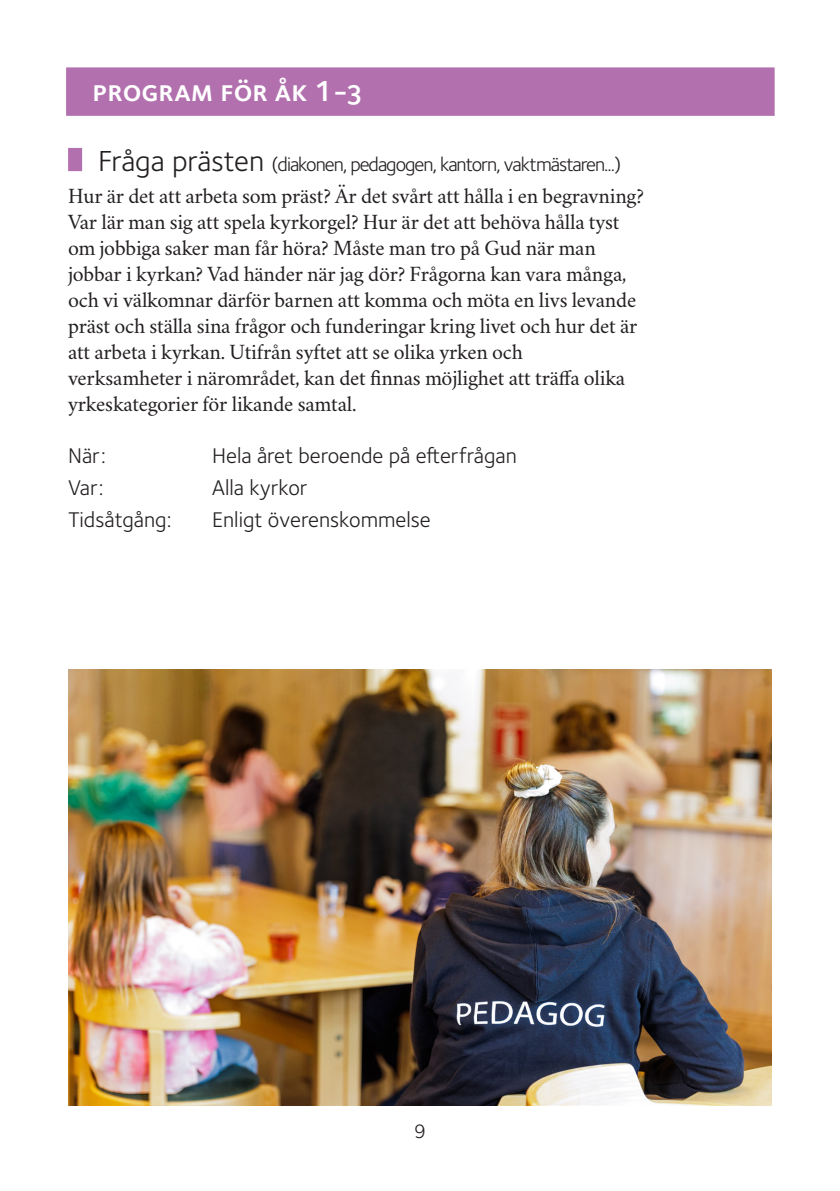
<style>
.page{position:relative;width:840px;height:1191px;background:#fff}
.page>*{position:absolute;margin:0;border:0;box-sizing:border-box;transform-origin:0 0}
.t1{font:600 30px "Foundry Sterling OT3";color:#fff}
.t2{font:22px/26px "Crimson Svk 2.0";letter-spacing:-.01em;color:#231f20}
.t3{font:22px "Foundry Sterling OT3";color:#231f20}
.t4{font:20px "Foundry Sterling OT3";letter-spacing:-.05em;color:#231f20}
.s1{font-size:30px}
</style>
<div class="page">
<div style="left:66px;top:67px;width:708px;height:49px;background:#b271ae;border:2px solid #b271ae"></div>
<div style="left:68px;top:148px;width:14px;height:23px;background:#b271ae"></div>
<img style="left:68px;top:669px;width:703px;height:437px">
<p class="t1" style="left:93px;top:67px;width:270px">program för åk 1-3</p>
<p class="t4" style="left:98px;top:150px;width:524px"><span class="s1">Fråga prästen</span> (diakonen, pedagogen, kantorn, vaktmästaren...)</p>
<p class="t2" style="left:68px;top:182px;width:577px">Hur är det att arbeta som präst? Är det svårt att hålla i en begravning?<br>Var lär man sig att spela kyrkorgel? Hur är det att behöva hålla tyst om jobbiga saker man får höra? Måste man tro på Gud när man jobbar i kyrkan? Vad händer när jag dör? Frågorna kan vara många, och vi välkomnar därför barnen att komma och möta en livs levande präst och ställa sina frågor och funderingar kring livet och hur det är att arbeta i kyrkan. Utifrån syftet att se olika yrken och<br>verksamheter i närområdet, kan det finnas möjlighet att träffa olika yrkeskategorier för likande samtal.</p>
<p class="t3" style="left:68px;top:440px;width:39px">När:</p>
<p class="t3" style="left:212px;top:440px;width:306px">Hela året beroende på efterfrågan</p>
<p class="t3" style="left:68px;top:471px;width:37px">Var:</p>
<p class="t3" style="left:212px;top:471px;width:97px">Alla kyrkor</p>
<p class="t3" style="left:68px;top:503px;width:105px">Tidsåtgång:</p>
<p class="t3" style="left:212px;top:503px;width:220px">Enligt överenskommelse</p>
<p class="t4" style="left:414px;top:1117px;width:13px">9</p>
</div>
